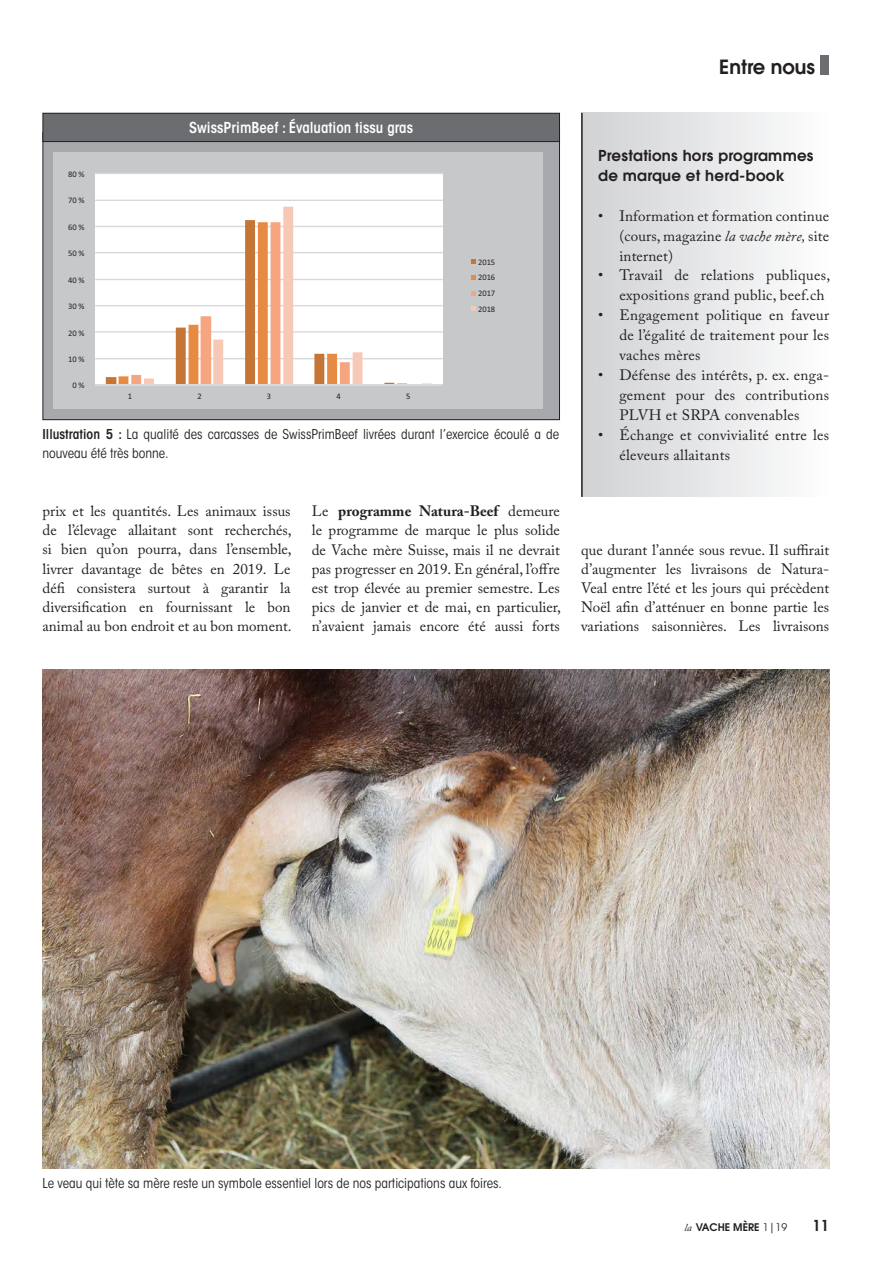
<style>
.page{position:relative;width:893px;height:1263px;background:#fff}
.page>*{position:absolute;margin:0;border:0;box-sizing:border-box;transform-origin:0 0}
.t1{font:600 19.5px "ITC Avant Garde Std";color:#231f20}
.t2{font:15px/19.2px "Adobe Caslon Pro";letter-spacing:.015em;color:#231f20;text-align:justify}
.t3{font:600 15px/20px "ITC Avant Garde Std";letter-spacing:.02em;color:#231f20}
.t4{font:600 condensed 15px "ITC Avant Garde Std";color:#fff}
.t5{font:condensed 13.5px/19.2px "ITC Avant Garde Std";color:#231f20}
.t6{font:600 10.5px "ITC Avant Garde Std";color:#231f20}
.t7{font:8.55px/15.9px "Calibri";color:#231f20;text-align:justify}
.s1{font-weight:600}
.s2{font-weight:700}
.s3{font-style:italic}
.s4{font-family:"Adobe Caslon Pro";font-weight:400;font-style:italic}
.s5{font-weight:400}
</style>
<div class="page">
<div style="left:821px;top:55px;width:8px;height:19px;background:#6c6d70"></div>
<div style="left:45px;top:142px;width:513px;height:276px;background:#a8a9ad"></div>
<div style="left:54px;top:152px;width:489px;height:257px;background:#c7c8ca"></div>
<div style="left:95px;top:173px;width:348px;height:212px;background:#fff"></div>
<hr style="left:95px;top:358px;width:348px;height:1px;background:#d7d9d8">
<hr style="left:95px;top:331px;width:348px;height:1px;background:#d7d9d8">
<hr style="left:95px;top:305px;width:348px;height:1px;background:#d7d9d8">
<hr style="left:95px;top:279px;width:348px;height:1px;background:#d7d9d8">
<hr style="left:95px;top:252px;width:348px;height:1px;background:#d7d9d8">
<hr style="left:95px;top:226px;width:348px;height:1px;background:#d7d9d8">
<hr style="left:95px;top:200px;width:348px;height:1px;background:#d7d9d8">
<hr style="left:95px;top:173px;width:348px;height:1px;background:#d7d9d8">
<svg style="left:144px;top:207px;width:288px;height:177px"></svg>
<hr style="left:95px;top:384px;width:348px;height:2px;background:#d7d9d8">
<svg style="left:471px;top:259px;width:5px;height:5px"></svg>
<svg style="left:471px;top:275px;width:5px;height:4px"></svg>
<svg style="left:471px;top:291px;width:5px;height:4px"></svg>
<svg style="left:471px;top:307px;width:5px;height:4px"></svg>
<div style="left:43px;top:113px;width:516px;height:29px;background:#6c6d70"></div>
<div style="left:43px;top:113px;width:517px;height:29px;border:1px solid #231f20"></div>
<div style="left:581px;top:113px;width:248px;height:384px;background:linear-gradient(to right,#d0d1d4,#fdfdfe)"></div>
<hr style="left:581px;top:113px;width:2px;height:384px;background:#231f20">
<img style="left:43px;top:670px;width:786px;height:499px">
<p class="t7" style="left:68px;top:166px;width:18px">80 %</p>
<p class="t7" style="left:68px;top:192px;width:18px">70 %</p>
<p class="t7" style="left:68px;top:219px;width:18px">60 %</p>
<p class="t7" style="left:68px;top:245px;width:18px">50 %</p>
<p class="t7" style="left:68px;top:271px;width:18px">40 %</p>
<p class="t7" style="left:68px;top:298px;width:18px">30 %</p>
<p class="t7" style="left:68px;top:324px;width:18px">20 %</p>
<p class="t7" style="left:68px;top:351px;width:18px">10 %</p>
<p class="t7" style="left:72px;top:377px;width:14px">0 %</p>
<p class="t4" style="left:189px;top:118px;width:225px">SwissPrimBeef : Évaluation tissu gras</p>
<p class="t7" style="left:128px;top:388px;width:6px">1</p>
<p class="t7" style="left:197px;top:388px;width:6px">2</p>
<p class="t7" style="left:267px;top:388px;width:6px">3</p>
<p class="t7" style="left:336px;top:388px;width:6px">4</p>
<p class="t7" style="left:406px;top:388px;width:6px">5</p>
<p class="t7" style="left:478px;top:253px;width:19px">2015<br>2016<br>2017<br>2018</p>
<p class="t5" style="left:43px;top:425px;width:518px"><span class="s1">Illustration 5 :</span> La qualité des carcasses de SwissPrimBeef livrées durant l’exercice écoulé a de nouveau été très bonne.</p>
<p class="t2" style="left:43px;top:501px;width:251px">prix et les quantités. Les animaux issus de l’élevage allaitant sont recherchés, si bien qu’on pourra, dans l’ensemble, livrer davantage de bêtes en 2019. Le défi consistera surtout à garantir la diversification en fournissant le bon animal au bon endroit et au bon moment.</p>
<p class="t2" style="left:312px;top:501px;width:251px">Le <span class="s2">programme Natura-Beef</span> demeure le programme de marque le plus solide de Vache mère Suisse, mais il ne devrait pas progresser en 2019. En général, l’offre est trop élevée au premier semestre. Les pics de janvier et de mai, en particulier, n’avaient jamais encore été aussi forts</p>
<p class="t1" style="left:719px;top:55px;width:97px">Entre nous</p>
<p class="t3" style="left:598px;top:145px;width:217px">Prestations hors programmes de marque et herd-book</p>
<p class="t2" style="left:619px;top:205px;width:211px;line-height:20px;text-indent:-21px">• Information et formation continue (cours, magazine <span class="s3">la vache mère,</span> site internet)</p>
<p class="t2" style="left:619px;top:265px;width:212px;line-height:20px;text-indent:-21px">• Travail de relations publiques, expositions grand public, beef.ch</p>
<p class="t2" style="left:619px;top:305px;width:211px;line-height:20px;text-indent:-21px">• Engagement politique en faveur de l’égalité de traitement pour les vaches mères</p>
<p class="t2" style="left:619px;top:365px;width:211px;line-height:20px;text-indent:-21px">• Défense des intérêts, p. ex. enga&shy;gement pour des contributions PLVH et SRPA convenables</p>
<p class="t2" style="left:619px;top:425px;width:211px;line-height:20px;text-indent:-21px">• Échange et convivialité entre les éleveurs allaitants</p>
<p class="t2" style="left:581px;top:540px;width:250px">que durant l’année sous revue. Il suffirait d’augmenter les livraisons de Natura-Veal entre l’été et les jours qui précèdent Noël afin d’atténuer en bonne partie les variations saisonnières. Les livraisons</p>
<p class="t5" style="left:43px;top:1174px;width:461px">Le veau qui tète sa mère reste un symbole essentiel lors de nos participations aux foires.</p>
<p class="t6" style="left:685px;top:1220px;width:104px"><span class="s4">la</span> VACHE MÈRE <span class="s5">1|19</span></p>
<p class="t3" style="left:812px;top:1215px;width:18px">11</p>
</div>
